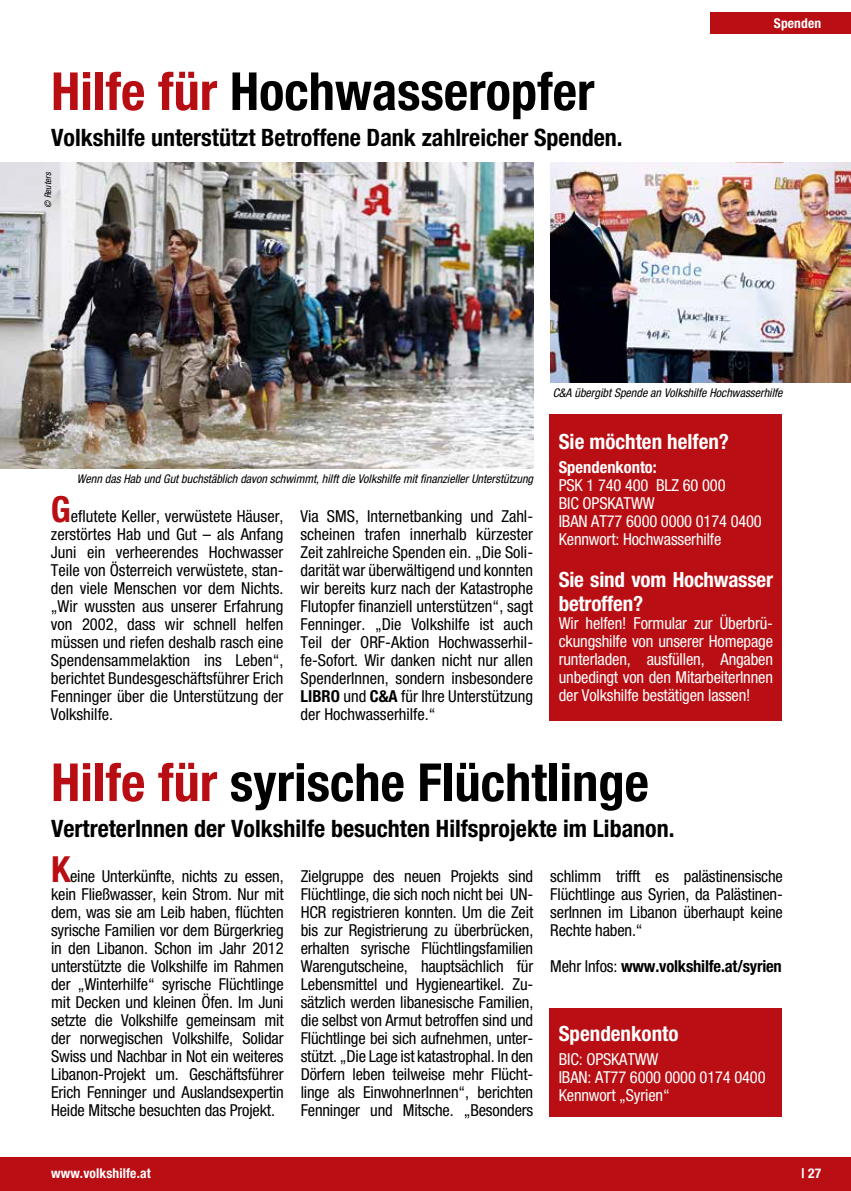
<style>
.page{position:relative;width:851px;height:1191px;background:#fff}
.page>*{position:absolute;margin:0;border:0;box-sizing:border-box;transform-origin:0 0}
.t1{font:700 condensed 52.5px "Helvetica Neue";color:#000}
.t2{font:700 condensed 24px "Helvetica Neue";color:#000}
.t3{font:700 condensed 21px/24px "Helvetica Neue";letter-spacing:-.005em;color:#fff}
.t4{font:condensed 16.5px/18px "Helvetica Neue";letter-spacing:-.01em;color:#000;text-align:justify}
.t5{font:condensed 16.5px/18px "Helvetica Neue";letter-spacing:-.01em;color:#fff}
.t6{font:700 condensed 16.5px "Helvetica Neue";letter-spacing:-.01em;color:#000}
.t7{font:700 condensed 16.5px "Helvetica Neue";color:#fff}
.t8{font:700 condensed 13.5px "Helvetica Neue";letter-spacing:.01em;color:#fff}
.t9{font:italic condensed 12px "Helvetica Neue";color:#000}
.t10{font:italic condensed 9px "Helvetica Neue";color:#000}
.s1{color:#b80e13}
.s2{font-weight:700;font-size:36px;color:#b90e13}
.s3{font-weight:700}
.s4{font-weight:400}
</style>
<div class="page">
<div style="left:0;top:1157px;width:850px;height:34px;background:#b90e13"></div>
<div style="left:710px;top:13px;width:140px;height:21px;background:#b90e13"></div>
<img style="left:0;top:162px;width:533px;height:306px">
<div style="left:549px;top:414px;width:233px;height:306px;background:#b90e13"></div>
<div style="left:549px;top:1008px;width:233px;height:108px;background:#b90e13"></div>
<img style="left:550px;top:162px;width:300px;height:220px">
<h1 class="t1" style="left:51px;top:59px;width:545px"><span class="s1">Hilfe für</span> Hochwasseropfer</h1>
<h2 class="t2" style="left:51px;top:123px;width:573px">Volkshilfe unterstützt Betroffene Dank zahlreicher Spenden.</h2>
<p class="t10" style="left:43px;top:207px;width:37px;rotate:-90deg">© Reuters</p>
<p class="t8" style="left:773px;top:15px;width:49px">Spenden</p>
<p class="t9" style="left:77px;top:472px;width:457px">Wenn das Hab und Gut buchstäblich davon schwimmt, hilft die Volkshilfe mit finanzieller Unterstützung</p>
<p class="t4" style="left:51px;top:507px;width:234px"><span class="s2">G</span>eflutete Keller, verwüstete Häuser, zerstörtes Hab und Gut – als Anfang Juni ein verheerendes Hochwasser Teile von Österreich verwüstete, stan&shy;den viele Menschen vor dem Nichts. „Wir wussten aus unserer Erfahrung von 2002, dass wir schnell helfen müssen und riefen deshalb rasch eine Spendensammelaktion ins Leben“, berichtet Bundesgeschäftsführer Erich Fenninger über die Unterstützung der Volkshilfe.</p>
<p class="t4" style="left:300px;top:507px;width:234px">Via SMS, Internetbanking und Zahl&shy;scheinen trafen innerhalb kürzester Zeit zahlreiche Spenden ein. „Die Soli&shy;darität war überwältigend und konnten wir bereits kurz nach der Katastrophe Flutopfer finanziell unterstützen“, sagt Fenninger. „Die Volkshilfe ist auch Teil der ORF-Aktion Hochwasserhil&shy;fe-Sofort. Wir danken nicht nur allen SpenderInnen, sondern insbesondere <span class="s3">LIBRO</span> und <span class="s3">C&amp;A</span> für Ihre Unterstützung der Hochwasserhilfe.“</p>
<p class="t9" style="left:552px;top:386px;width:231px">C&amp;A übergibt Spende an Volkshilfe Hochwasserhilfe</p>
<p class="t3" style="left:558px;top:429px;width:172px">Sie möchten helfen?</p>
<p class="t7" style="left:558px;top:457px;width:100px">Spendenkonto:</p>
<p class="t5" style="left:558px;top:476px;width:204px">PSK 1 740 400 BLZ 60 000<br>BIC OPSKATWW<br>IBAN AT77 6000 0000 0174 0400<br>Kennwort: Hochwasserhilfe</p>
<p class="t3" style="left:558px;top:567px;width:216px">Sie sind vom Hochwasser betroffen?</p>
<p class="t5" style="left:558px;top:614px;width:216px;text-align:justify">Wir helfen! Formular zur Überbrü&shy;ckungshilfe von unserer Homepage runterladen, ausfüllen, Angaben unbedingt von den MitarbeiterInnen der Volkshilfe bestätigen lassen!</p>
<h1 class="t1" style="left:51px;top:750px;width:599px"><span class="s1">Hilfe für</span> syrische Flüchtlinge</h1>
<h2 class="t2" style="left:51px;top:814px;width:625px">VertreterInnen der Volkshilfe besuchten Hilfsprojekte im Libanon.</h2>
<p class="t4" style="left:51px;top:867px;width:234px"><span class="s2">K</span>eine Unterkünfte, nichts zu essen, kein Fließwasser, kein Strom. Nur mit dem, was sie am Leib haben, flüchten syrische Familien vor dem Bürgerkrieg in den Libanon. Schon im Jahr 2012 unterstützte die Volkshilfe im Rahmen der „Winterhilfe“ syrische Flüchtlinge mit Decken und kleinen Öfen. Im Juni setzte die Volkshilfe gemeinsam mit der norwegischen Volkshilfe, Solidar Swiss und Nachbar in Not ein weiteres Libanon-Projekt um. Geschäftsführer Erich Fenninger und Auslandsexpertin Heide Mitsche besuchten das Projekt.</p>
<p class="t4" style="left:300px;top:867px;width:234px">Zielgruppe des neuen Projekts sind Flüchtlinge, die sich noch nicht bei UN-HCR registrieren konnten. Um die Zeit bis zur Registrierung zu überbrücken, erhalten syrische Flüchtlingsfamilien Warengutscheine, hauptsächlich für Lebensmittel und Hygieneartikel. Zu&shy;sätzlich werden libanesische Familien, die selbst von Armut betroffen sind und Flüchtlinge bei sich aufnehmen, unter&shy;stützt. „Die Lage ist katastrophal. In den Dörfern leben teilweise mehr Flücht&shy;linge als EinwohnerInnen“, berichten Fenninger und Mitsche. „Besonders</p>
<p class="t4" style="left:550px;top:867px;width:234px">schlimm trifft es palästinensische Flüchtlinge aus Syrien, da Palästinen&shy;serInnen im Libanon überhaupt keine Rechte haben.“</p>
<p class="t6" style="left:550px;top:956px;width:233px"><span class="s4">Mehr Infos:</span> www.volkshilfe.at/syrien</p>
<p class="t3" style="left:558px;top:1020px;width:121px">Spendenkonto</p>
<p class="t5" style="left:558px;top:1049px;width:208px">BIC: OPSKATWW<br>IBAN: AT77 6000 0000 0174 0400<br>Kennwort „Syrien“</p>
<p class="t8" style="left:51px;top:1165px;width:101px">www.volkshilfe.at</p>
<p class="t8" style="left:801px;top:1165px;width:21px">| 27</p>
</div>
